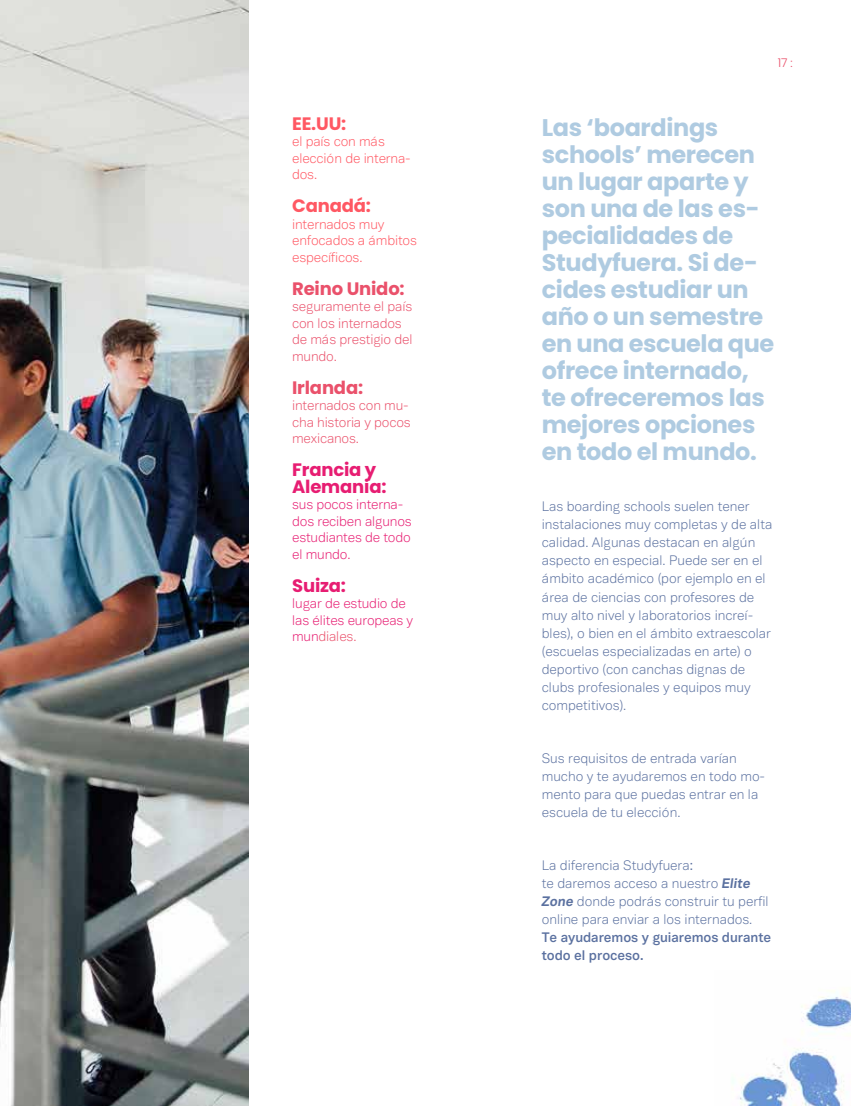
<style>
.page{position:relative;width:851px;height:1106px;background:#fff}
.page>*{position:absolute;margin:0;border:0;box-sizing:border-box;transform-origin:0 0}
.t1{font:700 24px/27px "Poppins";letter-spacing:-.015em;color:#afcbe1}
.t2{font:700 18px/16.5px "Poppins";letter-spacing:-.01em;color:#e71d72}
.t3{font:700 18px "Poppins";letter-spacing:-.01em;color:#ea516b}
.t4{font:700 18px "Poppins";letter-spacing:-.01em;color:#ff5863}
.t5{font:300 13.5px/18px "Vaud";letter-spacing:-.005em;color:#5b71a0}
.t6{font:300 13.5px/16.5px "Vaud";letter-spacing:-.015em;color:#e71d72}
.t7{font:300 13.5px/16.5px "Vaud";letter-spacing:-.015em;color:#ea516b}
.t8{font:300 13.5px/16.5px "Vaud";letter-spacing:-.015em;color:#ff5863}
.t9{font:600 13.5px/18px "Vaud";letter-spacing:-.005em;color:#5b71a0}
.t10{font:300 12px "Poppins";color:#ea516b}
.s1{color:#ea516b}
.s2{font-weight:700;font-style:italic}
</style>
<div class="page">
<img style="left:0;top:0;width:249px;height:1106px">
<img style="left:732px;top:990px;width:118px;height:116px">
<h2 class="t4" style="left:292px;top:113px;width:56px">EE.UU:</h2>
<p class="t8" style="left:292px;top:133px;width:120px">el país con más elección de interna&shy;dos.</p>
<h2 class="t4" style="left:292px;top:195px;width:80px">Canadá:</h2>
<p class="t8" style="left:292px;top:215px;width:126px">internados muy enfocados a ámbitos específicos.</p>
<h2 class="t3" style="left:292px;top:278px;width:114px">Reino Unido:</h2>
<p class="t7" style="left:292px;top:298px;width:122px">seguramente el país con los internados de más prestigio del mundo.</p>
<h2 class="t3" style="left:292px;top:377px;width:72px">Irlanda:</h2>
<p class="t7" style="left:292px;top:397px;width:120px">internados con mu&shy;cha historia y pocos mexicanos.</p>
<h2 class="t2" style="left:292px;top:461px;width:96px">Francia y<br>Alemania:</h2>
<p class="t6" style="left:292px;top:496px;width:121px">sus pocos interna&shy;dos reciben algunos estudiantes de todo el mundo.</p>
<h2 class="t2" style="left:292px;top:577px;width:55px">Suiza:</h2>
<p class="t6" style="left:292px;top:595px;width:122px">lugar de estudio de las élites europeas y mun<span class="s1">diales.</span></p>
<p class="t10" style="left:777px;top:56px;width:16px">17 :</p>
<h1 class="t1" style="left:541px;top:114px;width:234px">Las ‘boardings schools’ merecen un lugar aparte y son una de las es&shy;pecialidades de<br>Studyfuera. Si de&shy;cides estudiar un año o un semestre en una escuela que ofrece internado, te ofreceremos las mejores opciones en todo el mundo.</h1>
<p class="t5" style="left:541px;top:498px;width:232px">Las boarding schools suelen tener instalaciones muy completas y de alta calidad. Algunas destacan en algún aspecto en especial. Puede ser en el ámbito académico (por ejemplo en el área de ciencias con profesores de muy alto nivel y laboratorios increí&shy;bles), o bien en el ámbito extraescolar (escuelas especializadas en arte) o deportivo (con canchas dignas de clubs profesionales y equipos muy competitivos).</p>
<p class="t5" style="left:541px;top:748px;width:225px">Sus requisitos de entrada varían mucho y te ayudaremos en todo mo&shy;mento para que puedas entrar en la escuela de tu elección.</p>
<p class="t5" style="left:541px;top:855px;width:228px">La diferencia Studyfuera:<br>te daremos acceso a nuestro <span class="s2">Elite Zone</span> donde podrás construir tu perfil online para enviar a los internados.</p>
<p class="t9" style="left:541px;top:927px;width:231px">Te ayudaremos y guiaremos durante todo el proceso.</p>
</div>
